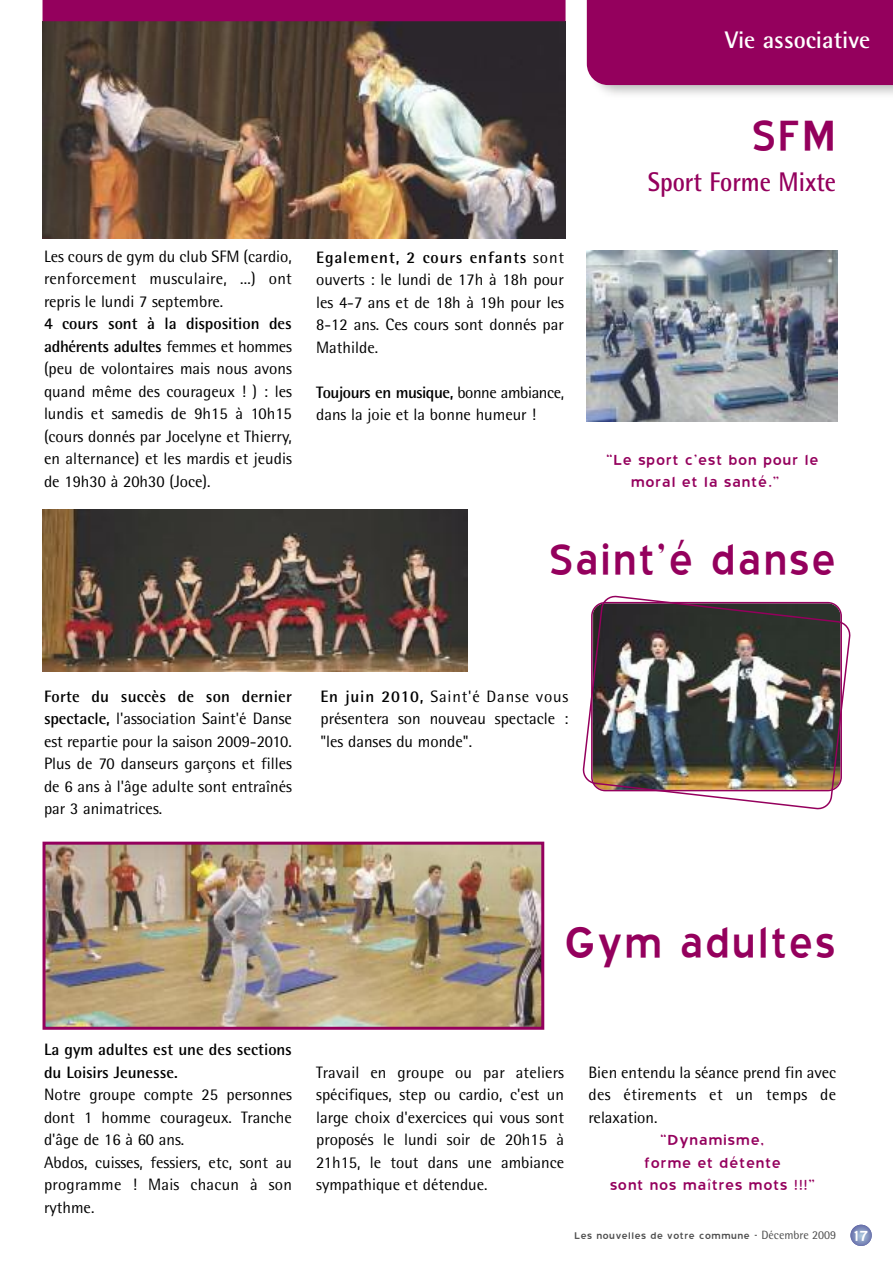
<style>
.page{position:relative;width:893px;height:1263px;background:#fff}
.page>*{position:absolute;margin:0;border:0;box-sizing:border-box;transform-origin:0 0}
.t1{font:54px "Blue Highway";color:#94005d;scale:.9 1}
.t2{font:700 27px "Rotis Semi Sans";color:#94005d;scale:.9 1}
.t3{font:700 24px "Rotis Semi Sans";color:#fff}
.t4{font:18px/22.5px "Blue Highway";color:#94005d}
.t5{font:18px "Blue Highway";color:#fff}
.t6{font:16.5px/22.5px "Rotis Semi Sans";color:#000;text-align:justify}
.t7{font:700 16.5px/22.5px "Rotis Semi Sans";color:#000}
.t8{font:12px "Blue Highway";color:#4d4d4d}
.s1{font-weight:700}
.s2{font-family:"Rotis Semi Sans"}
</style>
<div class="page">
<img style="left:582px;top:595px;width:269px;height:215px">
<div style="left:587px;top:0;width:306px;height:85px;background:#94005d"></div>
<svg style="left:850px;top:1225px;width:22px;height:21px"></svg>
<img style="left:43px;top:510px;width:425px;height:161px">
<img style="left:43px;top:21px;width:523px;height:217px">
<div style="left:43px;top:0;width:523px;height:21px;background:#94005d"></div>
<img style="left:47px;top:846px;width:493px;height:180px">
<div style="left:43px;top:842px;width:501px;height:188px;border:3px solid #94005d"></div>
<img style="left:587px;top:251px;width:251px;height:170px">
<h3 class="t3" style="left:725px;top:32px;width:147px">Vie associative</h3>
<p class="t6" style="left:44px;top:247px;width:249px">Les cours de gym du club SFM (cardio, renforcement musculaire, ...) ont repris le lundi 7 septembre.</p>
<p class="t6" style="left:44px;top:314px;width:249px"><span class="s1">4 cours sont à la disposition des adhérents adultes</span> femmes et hommes (peu de volontaires mais nous avons quand même des courageux ! ) : les lundis et samedis de 9h15 à 10h15 (cours donnés par Jocelyne et Thierry, en alternance) et les mardis et jeudis de 19h30 à 20h30 (Joce).</p>
<p class="t6" style="left:316px;top:248px;width:249px"><span class="s1">Egalement, 2 cours enfants</span> sont ouverts : le lundi de 17h à 18h pour les 4-7 ans et de 18h à 19h pour les 8-12 ans. Ces cours sont donnés par Mathilde.</p>
<p class="t6" style="left:316px;top:383px;width:249px"><span class="s1">Toujours en musique,</span> bonne ambiance, dans la joie et la bonne humeur !</p>
<h1 class="t1" style="left:750px;top:101px;width:98px">SFM</h1>
<h2 class="t2" style="left:648px;top:173px;width:211px">Sport Forme Mixte</h2>
<p class="t4" style="left:630px;top:447px;width:190px;text-indent:-25px">“Le sport c’est bon pour le moral et la santé.”</p>
<h1 class="t1" style="left:547px;top:524px;width:323px">Saint’é danse</h1>
<p class="t6" style="left:44px;top:686px;width:249px"><span class="s1">Forte du succès de son dernier spectacle,</span> l'association Saint'é Danse est repartie pour la saison 2009-2010.<br>Plus de 70 danseurs garçons et filles de 6 ans à l'âge adulte sont entraînés par 3 animatrices.</p>
<p class="t6" style="left:320px;top:686px;width:249px"><span class="s1">En juin 2010,</span> Saint'é Danse vous présentera son nouveau spectacle : "les danses du monde".</p>
<h1 class="t1" style="left:564px;top:907px;width:304px">Gym adultes</h1>
<p class="t7" style="left:44px;top:1040px;width:249px">La gym adultes est une des sections du Loisirs Jeunesse.</p>
<p class="t6" style="left:44px;top:1085px;width:249px;text-align:left">Notre groupe compte 25 personnes dont 1 homme courageux. Tranche d'âge de 16 à 60 ans.<br>Abdos, cuisses, fessiers, etc, sont au programme ! Mais chacun à son rythme.</p>
<p class="t6" style="left:316px;top:1062px;width:249px">Travail en groupe ou par ateliers spécifiques, step ou cardio, c'est un large choix d'exercices qui vous sont proposés le lundi soir de 20h15 à 21h15, le tout dans une ambiance sympathique et détendue.</p>
<p class="t6" style="left:588px;top:1062px;width:249px">Bien entendu la séance prend fin avec des étirements et un temps de relaxation.</p>
<p class="t4" style="left:609px;top:1128px;width:207px;text-align:center">“Dynamisme,<br>forme et détente<br>sont nos maîtres mots !!!”</p>
<p class="t8" style="left:574px;top:1228px;width:263px">Les nouvelles de votre commune - <span class="s2">Décembre 2009</span></p>
<p class="t5" style="left:854px;top:1224px;width:16px">17</p>
</div>
